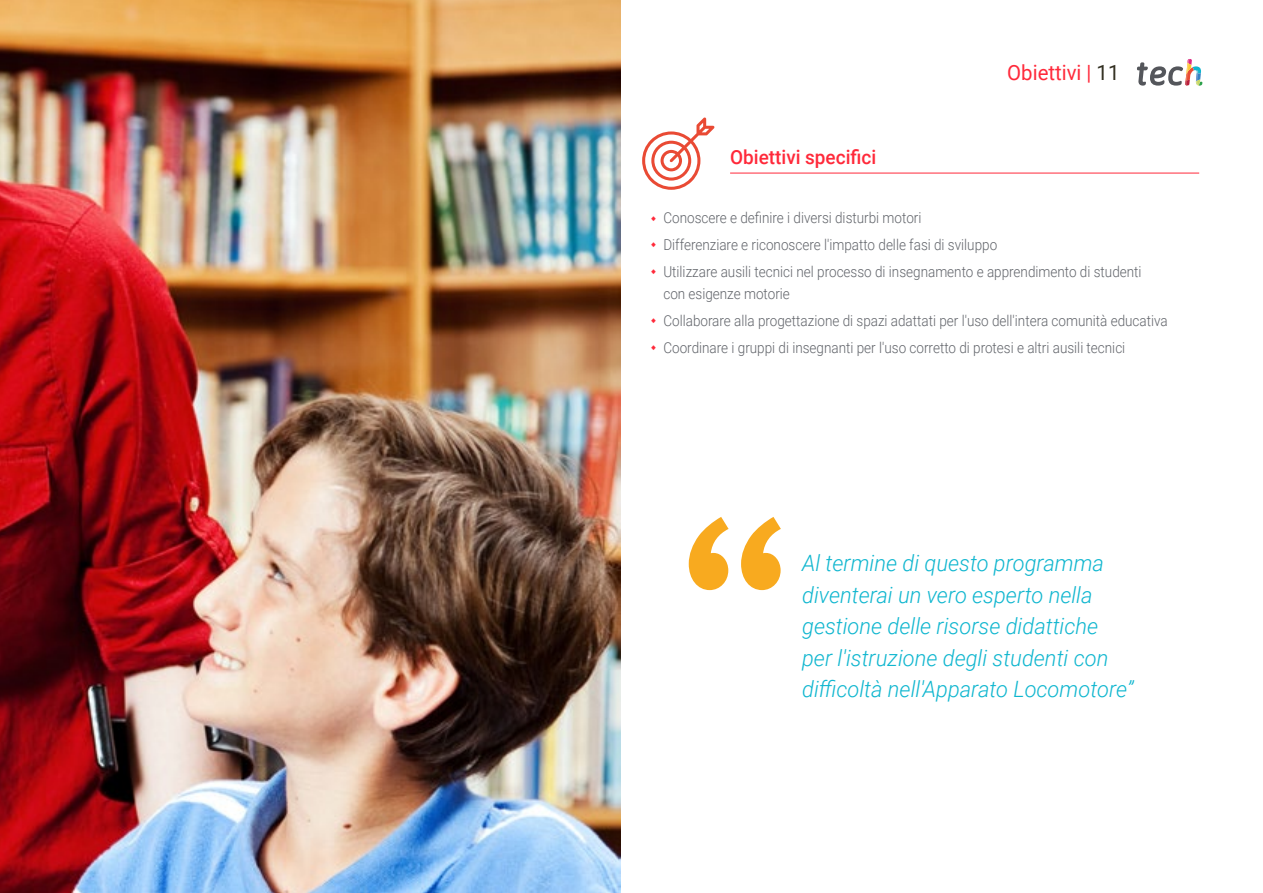
<style>
.page{position:relative;width:1263px;height:893px;background:#fff}
.page>*{position:absolute;margin:0;border:0;box-sizing:border-box;transform-origin:0 0}
.t1{font:italic 300 22.5px/31.5px "Roboto";color:#0fb6cf}
.t2{font:21px "Roboto";color:#ff293a}
.t3{font:500 19.5px "Roboto";color:#ff293a}
.t4{font:300 15px/26.7px "Roboto";color:#61646a;scale:.9 1}
.s1{color:#312e20}
</style>
<div class="page">
<hr style="left:730px;top:173px;width:469px;height:1px;background:#ff293a">
<svg style="left:642px;top:117px;width:72px;height:73px"></svg>
<img style="left:0;top:0;width:621px;height:893px">
<svg style="left:689px;top:517px;width:92px;height:73px"></svg>
<svg style="left:1137px;top:59px;width:65px;height:27px"></svg>
<h3 class="t3" style="left:730px;top:144px;width:147px">Obiettivi specifici</h3>
<h2 class="t2" style="left:1007px;top:57px;width:114px">Obiettivi | <span class="s1">11</span></h2>
<p class="t4" style="left:663px;top:204px;width:533px">Conoscere e definire i diversi disturbi motori<br>Differenziare e riconoscere l'impatto delle fasi di sviluppo<br>Utilizzare ausili tecnici nel processo di insegnamento e apprendimento di studenti</p>
<p class="t4" style="left:663px;top:280px;width:562px">con esigenze motorie<br>Collaborare alla progettazione di spazi adattati per l'uso dell'intera comunità educativa<br>Coordinare i gruppi di insegnanti per l'uso corretto di protesi e altri ausili tecnici</p>
<h1 class="t1" style="left:802px;top:547px;width:333px">Al termine di questo programma diventerai un vero esperto nella gestione delle risorse didattiche per l'istruzione degli studenti con difficoltà nell'Apparato Locomotore”</h1>
</div>
